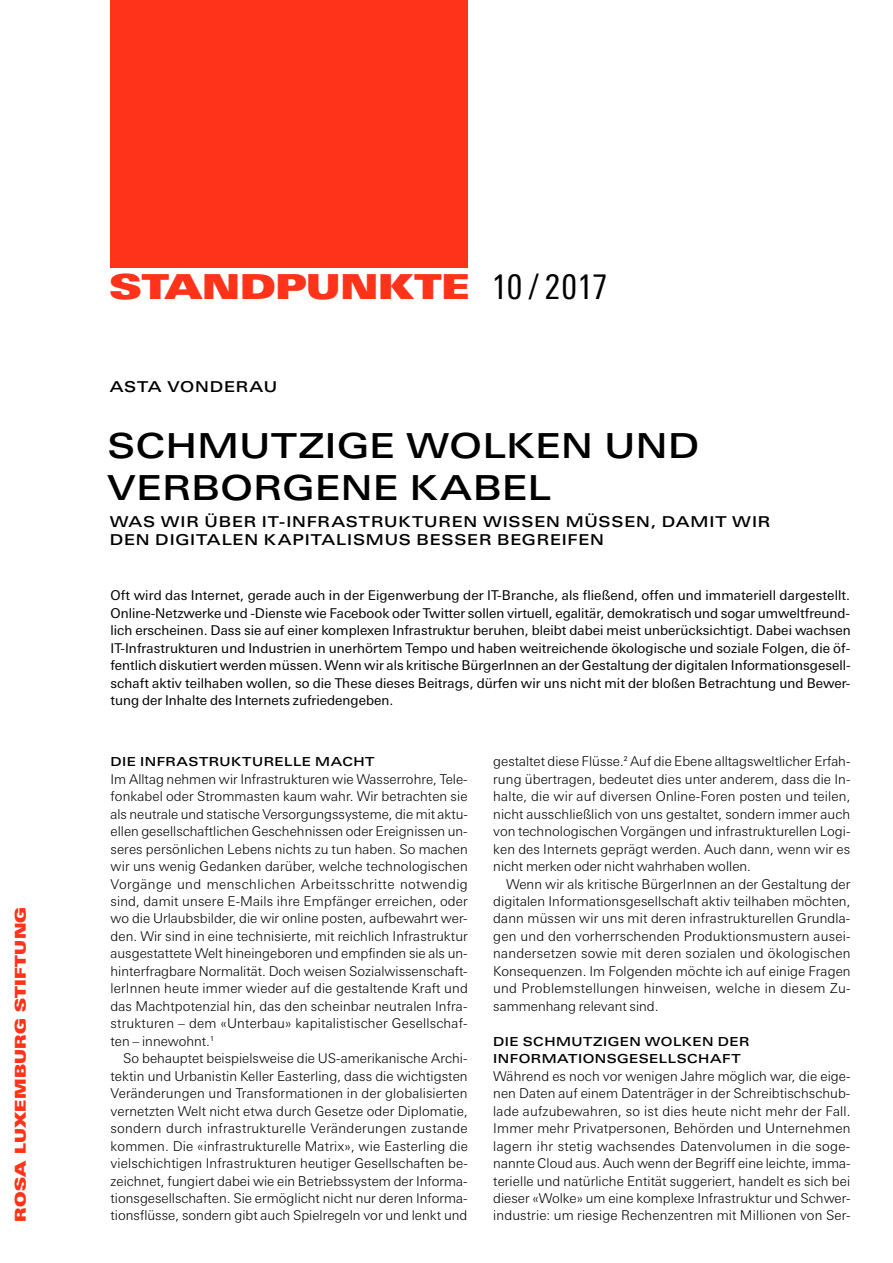
<style>
.page{position:relative;width:893px;height:1263px;background:#fff}
.page>*{position:absolute;margin:0;border:0;box-sizing:border-box;transform-origin:0 0}
.t1{font:500 34.5px/41.4px "Linotype Univers Extd";letter-spacing:.015em;color:#000}
.t2{font:34.5px "Linotype Univers Extd X Black";letter-spacing:-.005em;color:#ff3319}
.t3{font:condensed 34.5px "Linotype Univers";letter-spacing:-.005em;color:#000}
.t4{font:500 15px/18px "Linotype Univers Extd";letter-spacing:.055em;color:#000}
.t5{font:15px "Linotype Univers Extd X Black";letter-spacing:.015em;color:#ff3319}
.t6{font:300 13.5px/17.4px "Linotype Univers Basic";letter-spacing:.005em;color:#000;text-align:justify}
.t7{font:13.5px/17.4px "Linotype Univers Basic";color:#000;text-align:justify}
.t8{font:500 12.45px/17.4px "Linotype Univers Extd";letter-spacing:.04em;color:#000}
</style>
<div class="page">
<div style="left:111px;top:0;width:357px;height:268px;background:#ff3319"></div>
<p class="t5" style="left:11px;top:1221px;width:316px;rotate:-90deg">ROSA LUXEMBURG STIFTUNG</p>
<h1 class="t2" style="left:109px;top:266px;width:361px">STANDPUNKTE</h1>
<h1 class="t3" style="left:492px;top:267px;width:118px">10 / 2017</h1>
<p class="t4" style="left:110px;top:377px;width:169px">ASTA VONDERAU</p>
<h1 class="t1" style="left:108px;top:425px;width:593px">SCHMUTZIGE WOLKEN UND<br>VERBORGENE KABEL</h1>
<p class="t4" style="left:110px;top:512px;width:662px">WAS WIR ÜBER IT-I NFRASTRUKTUREN WISSEN MÜSSEN, DAMIT WIR<br>DEN DIGITALEN KAPITALISMUS BESSER BEGREIFEN</p>
<p class="t7" style="left:111px;top:587px;width:742px">Oft wird das Internet, gerade auch in der Eigenwerbung der IT-Branche, als fließend, offen und immateriell dargestellt.<br>Online-Netzwerke und -Dienste wie Facebook oder Twitter sollen virtuell, egalitär, demokratisch und sogar umweltfreund&shy;lich erscheinen. Dass sie auf einer komplexen Infrastruktur beruhen, bleibt dabei meist unberücksichtigt. Dabei wachsen IT-Infrastrukturen und Industrien in unerhörtem Tempo und haben weitreichende ökologische und soziale Folgen, die öf&shy;fentlich diskutiert werden müssen. Wenn wir als kritische BürgerInnen an der Gestaltung der digitalen Informationsgesell&shy;schaft aktiv teilhaben wollen, so die These dieses Beitrags, dürfen wir uns nicht mit der bloßen Betrachtung und Bewer&shy;tung der Inhalte des Internets zufriedengeben.</p>
<p class="t8" style="left:111px;top:753px;width:266px">DIE INFRASTRUKTURELLE MACHT</p>
<p class="t6" style="left:111px;top:770px;width:359px">Im Alltag nehmen wir Infrastrukturen wie Wasserrohre, Tele&shy;fonkabel oder Strommasten kaum wahr. Wir betrachten sie als neutrale und statische Versorgungssysteme, die mit aktu&shy;ellen gesellschaftlichen Geschehnissen oder Ereignissen un&shy;seres persönlichen Lebens nichts zu tun haben. So machen wir uns wenig Gedanken darüber, welche technologischen Vorgänge und menschlichen Arbeitsschritte notwendig sind, damit unsere E-Mails ihre Empfänger erreichen, oder wo die Urlaubsbilder, die wir online posten, aufbewahrt wer&shy;den. Wir sind in eine technisierte, mit reichlich Infrastruktur ausgestattete Welt hineingeboren und empfinden sie als un&shy;hinterfragbare Normalität. Doch weisen Sozialwissenschaft&shy;lerInnen heute immer wieder auf die gestaltende Kraft und das Machtpotenzial hin, das den scheinbar neutralen Infra&shy;strukturen – dem «Unterbau» kapitalistischer Gesellschaf&shy;ten – innewohnt.<sup>1</sup></p>
<p class="t6" style="left:111px;top:1049px;width:359px;text-indent:13px">So behauptet beispielsweise die US-amerikanische Archi&shy;tektin und Urbanistin Keller Easterling, dass die wichtigsten Veränderungen und Transformationen in der globalisierten vernetzten Welt nicht etwa durch Gesetze oder Diplomatie, sondern durch infrastrukturelle Veränderungen zustande kommen. Die «infrastrukturelle Matrix», wie Easterling die vielschichtigen Infrastrukturen heutiger Gesellschaften be&shy;zeichnet, fungiert dabei wie ein Betriebssystem der Informa&shy;tionsgesellschaften. Sie ermöglicht nicht nur deren Informa&shy;tionsflüsse, sondern gibt auch Spielregeln vor und lenkt und</p>
<p class="t6" style="left:493px;top:753px;width:359px">gestaltet diese Flüsse.<sup>2</sup> Auf die Ebene alltagsweltlicher Erfah&shy;rung übertragen, bedeutet dies unter anderem, dass die In&shy;halte, die wir auf diversen Online-Foren posten und teilen, nicht ausschließlich von uns gestaltet, sondern immer auch von technologischen Vorgängen und infrastrukturellen Logi&shy;ken des Internets geprägt werden. Auch dann, wenn wir es nicht merken oder nicht wahrhaben wollen.</p>
<p class="t6" style="left:493px;top:875px;width:359px;text-indent:13px">Wenn wir als kritische BürgerInnen an der Gestaltung der digitalen Informationsgesellschaft aktiv teilhaben möchten, dann müssen wir uns mit deren infrastrukturellen Grundla&shy;gen und den vorherrschenden Produktionsmustern ausei&shy;nandersetzen sowie mit deren sozialen und ökologischen Konsequenzen. Im Folgenden möchte ich auf einige Fragen und Problemstellungen hinweisen, welche in diesem Zu&shy;sammenhang relevant sind.</p>
<p class="t8" style="left:493px;top:1032px;width:258px">DIE SCHMUTZIGEN WOLKEN DER<br>I NFORMA-TIONSGESELLSCHAFT</p>
<p class="t6" style="left:493px;top:1067px;width:359px">Während es noch vor wenigen Jahre möglich war, die eige&shy;nen Daten auf einem Datenträger in der Schreibtischschub&shy;lade aufzubewahren, so ist dies heute nicht mehr der Fall.<br>Immer mehr Privatpersonen, Behörden und Unternehmen lagern ihr stetig wachsendes Datenvolumen in die soge&shy;nannte Cloud aus. Auch wenn der Begriff eine leichte, imma&shy;terielle und natürliche Entität suggeriert, handelt es sich bei dieser «Wolke» um eine komplexe Infrastruktur und Schwer&shy;industrie: um riesige Rechenzentren mit Millionen von Ser-</p>
</div>
